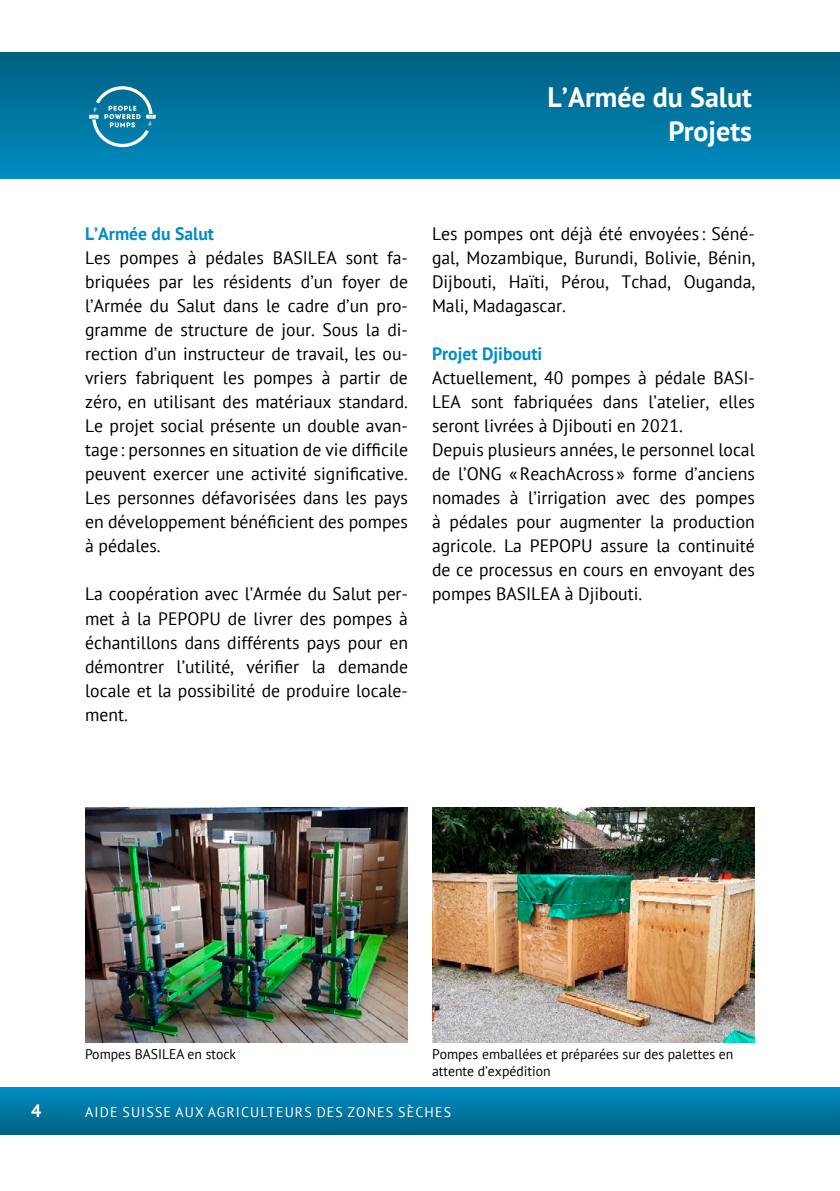
<style>
.page{position:relative;width:840px;height:1191px;background:#fff}
.page>*{position:absolute;margin:0;border:0;box-sizing:border-box;transform-origin:0 0}
.t1{font:700 28px/33.6px "PT Sans";color:#fff;text-align:right}
.t2{font:18px/24px "PT Sans";color:#000;text-align:justify}
.t3{font:700 18px "PT Sans";color:#008dc5}
.t4{font:700 18px "PT Sans";color:#fff}
.t5{font:14px/17px "PT Sans";color:#000}
.t6{font:14px "PT Sans";letter-spacing:.08em;color:#fff}
</style>
<div class="page">
<div style="left:0;top:52px;width:839px;height:127px;background:linear-gradient(to bottom,#005f7f,#008cc3)"></div>
<svg style="left:89px;top:86px;width:67px;height:61px"></svg>
<div style="left:0;top:1087px;width:839px;height:47px;background:linear-gradient(to bottom,#008dc5,#006181)"></div>
<img style="left:85px;top:807px;width:323px;height:235px">
<img style="left:432px;top:807px;width:322px;height:235px">
<p class="t1" style="left:547px;top:80px;width:206px">L’Armée du Salut<br>Projets</p>
<p class="t3" style="left:85px;top:222px;width:130px">L’Armée du Salut</p>
<p class="t2" style="left:85px;top:246px;width:324px">Les pompes à pédales BASILEA sont fa&shy;briquées par les résidents d’un foyer de l’Armée du Salut dans le cadre d’un pro&shy;gramme de structure de jour. Sous la di&shy;rection d’un instructeur de travail, les ou&shy;vriers fabriquent les pompes à partir de zéro, en utilisant des matériaux standard.<br>Le projet social présente un double avan&shy;tage: personnes en situation de vie difficile peuvent exercer une activité significative.<br>Les personnes défavorisées dans les pays en développement bénéficient des pompes à pédales.</p>
<p class="t2" style="left:85px;top:582px;width:324px">La coopération avec l’Armée du Salut per&shy;met à la PEPOPU de livrer des pompes à échantillons dans différents pays pour en démontrer l’utilité, vérifier la demande locale et la possibilité de produire locale&shy;ment.</p>
<p class="t2" style="left:432px;top:222px;width:324px">Les pompes ont déjà été envoyées: Séné&shy;gal, Mozambique, Burundi, Bolivie, Bénin, Dijbouti, Haïti, Pérou, Tchad, Ouganda, Mali, Madagascar.</p>
<p class="t3" style="left:432px;top:342px;width:112px">Projet Djibouti</p>
<p class="t2" style="left:432px;top:366px;width:324px">Actuellement, 40 pompes à pédale BASI-LEA sont fabriquées dans l’atelier, elles seront livrées à Djibouti en 2021.</p>
<p class="t2" style="left:432px;top:438px;width:324px">Depuis plusieurs années, le personnel local de l’ONG «ReachAcross» forme d’anciens nomades à l’irrigation avec des pompes à pédales pour augmenter la production agricole. La PEPOPU assure la continuité de ce processus en cours en envoyant des pompes BASILEA à Djibouti.</p>
<p class="t5" style="left:85px;top:1045px;width:152px">Pompes BASILEA en stock</p>
<p class="t5" style="left:432px;top:1045px;width:303px">Pompes emballées et préparées sur des palettes en attente d’expédition</p>
<p class="t4" style="left:31px;top:1098px;width:12px">4</p>
<p class="t6" style="left:85px;top:1102px;width:367px">AIDE SUISSE AUX AGRICULTEURS DES ZONES SÈCHES</p>
</div>
